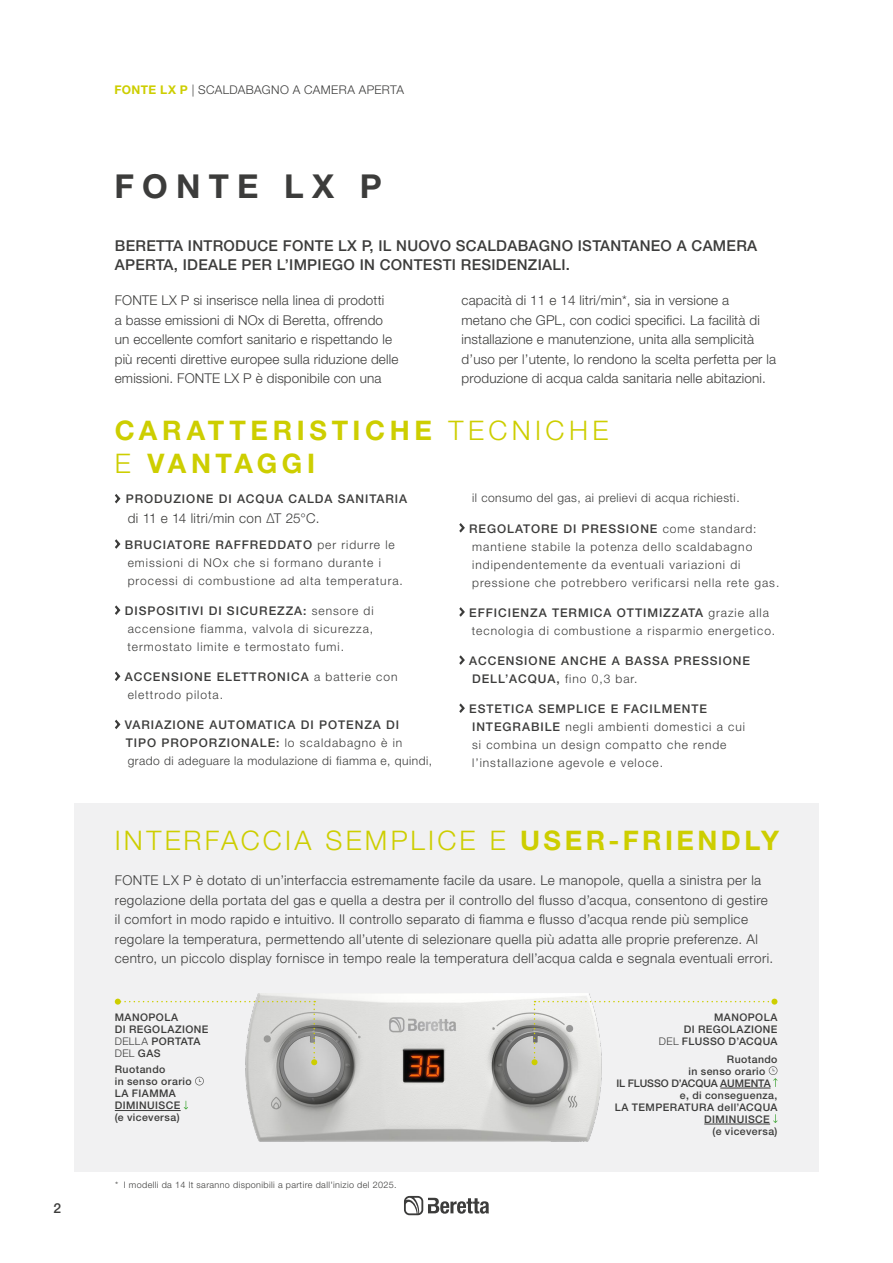
<style>
.page{position:relative;width:893px;height:1263px;background:#fff}
.page>*{position:absolute;margin:0;border:0;box-sizing:border-box;transform-origin:0 0}
.t1{font:700 33px "Helvetica Neue LT Std";letter-spacing:.25em;color:#3c3c3b}
.t2{font:300 27px "Helvetica Neue LT Std";letter-spacing:.12em;color:#cdce00}
.t3{font:700 27px/33px "Helvetica Neue LT Std";letter-spacing:.17em;color:#cdce00}
.t4{font:500 15px/19.5px "Helvetica Neue LT Std";letter-spacing:.02em;color:#3c3c3b}
.t5{font:500 13.8px "Helvetica Neue LT Std";color:#3c3c3b}
.t6{font:300 13.5px/19.5px "Helvetica Neue LT Std";letter-spacing:.015em;color:#3c3c3b}
.t7{font:300 12px/18px "Helvetica Neue LT Std";letter-spacing:.08em;color:#3c3c3b}
.t8{font:300 12px/18px "Helvetica Neue LT Std";letter-spacing:.04em;color:#3c3c3b}
.t9{font:500 12px/18px "Helvetica Neue LT Std";letter-spacing:.08em;color:#3c3c3b}
.t10{font:300 12px "Helvetica Neue LT Std";letter-spacing:.03em;color:#3c3c3b}
.t11{font:500 10.5px/12px "Helvetica Neue LT Std";letter-spacing:.04em;color:#3c3c3b}
.t12{font:500 10.5px "Helvetica Neue LT Std";color:#3c3c3b}
.t13{font:300 9px "Helvetica Neue LT Std";letter-spacing:.04em;color:#3c3c3b}
.s1{font-weight:700;color:#cdce00}
.s2{font-weight:300}
.s3{font-weight:500}
.s4{font-weight:700}
</style>
<div class="page">
<svg style="left:404px;top:1196px;width:85px;height:19px"></svg>
<div style="left:74px;top:804px;width:745px;height:368px;background:#f0f0f1"></div>
<svg style="left:115px;top:494px;width:6px;height:10px"></svg>
<svg style="left:115px;top:539px;width:6px;height:10px"></svg>
<svg style="left:115px;top:605px;width:6px;height:10px"></svg>
<svg style="left:115px;top:671px;width:6px;height:10px"></svg>
<svg style="left:115px;top:719px;width:6px;height:10px"></svg>
<svg style="left:459px;top:523px;width:6px;height:10px"></svg>
<svg style="left:459px;top:607px;width:6px;height:10px"></svg>
<svg style="left:459px;top:655px;width:6px;height:10px"></svg>
<svg style="left:459px;top:703px;width:6px;height:10px"></svg>
<img style="left:245px;top:993px;width:356px;height:149px">
<hr style="left:115px;top:1110px;width:66px;height:1px;background:#3c3c3b">
<svg style="left:195px;top:1077px;width:9px;height:8px"></svg>
<svg style="left:184px;top:1101px;width:4px;height:8px"></svg>
<hr style="left:720px;top:1088px;width:50px;height:1px;background:#3c3c3b">
<hr style="left:704px;top:1124px;width:66px;height:1px;background:#3c3c3b">
<svg style="left:773px;top:1114px;width:4px;height:9px"></svg>
<svg style="left:531px;top:999px;width:246px;height:88px"></svg>
<svg style="left:115px;top:999px;width:202px;height:66px"></svg>
<p class="t5" style="left:54px;top:1200px;width:9px">2</p>
<p class="t10" style="left:114px;top:82px;width:291px"><span class="s1">FONTE LX P</span> | SCALDABAGNO A CAMERA APERTA</p>
<h1 class="t1" style="left:114px;top:166px;width:269px">FONTE LX P</h1>
<p class="t4" style="left:115px;top:235px;width:644px">BERETTA INTRODUCE FONTE LX P, IL NUOVO SCALDABAGNO ISTANTANEO A CAMERA<br>APERTA, IDEALE PER L’IMPIEGO IN CONTESTI RESIDENZIALI.</p>
<p class="t6" style="left:115px;top:291px;width:285px">FONTE LX P si inserisce nella linea di prodotti<br>a basse emissioni di NOx di Beretta, offrendo un eccellente comfort sanitario e rispettando le più recenti direttive europee sulla riduzione delle emissioni. FONTE LX P è disponibile con una</p>
<p class="t6" style="left:462px;top:291px;width:316px">capacità di 11 e 14 litri/min*, sia in versione a metano che GPL, con codici specifici. La facilità di installazione e manutenzione, unita alla semplicità d’uso per l’utente, lo rendono la scelta perfetta per la produzione di acqua calda sanitaria nelle abitazioni.</p>
<h2 class="t3" style="left:115px;top:413px;width:495px">CARATTERISTICHE <span class="s2">TECNICHE<br>E</span> VANTAGGI</h2>
<p class="t9" style="left:126px;top:490px;width:283px">PRODUZIONE DI ACQUA CALDA SANITARIA</p>
<p class="t6" style="left:128px;top:508px;width:193px">di 11 e 14 litri/min con ΔT 25°C.</p>
<p class="t7" style="left:125px;top:535px;width:280px"><span class="s3">BRUCIATORE RAFFREDDATO</span> per ridurre le emissioni di NOx che si formano durante i processi di combustione ad alta temperatura.</p>
<p class="t7" style="left:125px;top:601px;width:250px;text-align:justify"><span class="s3">DISPOSITIVI DI SICUREZZA:</span> sensore di accensione fiamma, valvola di sicurezza, termostato limite e termostato fumi.</p>
<p class="t7" style="left:125px;top:667px;width:274px"><span class="s3">ACCENSIONE ELETTRONICA</span> a batterie con elettrodo pilota.</p>
<p class="t8" style="left:125px;top:716px;width:309px"><span class="s3">VARIAZIONE AUTOMATICA DI POTENZA DI<br>TIPO PROPORZIONALE:</span> lo scaldabagno è in grado di adeguare la modulazione di fiamma e, quindi,</p>
<p class="t8" style="left:472px;top:489px;width:269px">il consumo del gas, ai prelievi di acqua richiesti.</p>
<p class="t7" style="left:469px;top:519px;width:312px"><span class="s3">REGOLATORE DI PRESSIONE</span> come standard: mantiene stabile la potenza dello scaldabagno indipendentemente da eventuali variazioni di pressione che potrebbero verificarsi nella rete gas.</p>
<p class="t7" style="left:469px;top:603px;width:308px"><span class="s3">EFFICIENZA TERMICA OTTIMIZZATA</span> grazie alla tecnologia di combustione a risparmio energetico.</p>
<p class="t9" style="left:469px;top:651px;width:282px">ACCENSIONE ANCHE A BASSA PRESSIONE<br>DELL’ACQUA, <span class="s2">fino 0,3 bar.</span></p>
<p class="t7" style="left:469px;top:699px;width:277px"><span class="s3">ESTETICA SEMPLICE E FACILMENTE INTEGRABILE</span> negli ambienti domestici a cui si combina un design compatto che rende l’installazione agevole e veloce.</p>
<h2 class="t2" style="left:115px;top:823px;width:666px">INTERFACCIA SEMPLICE E <span class="s4">USER-FRIENDLY</span></h2>
<p class="t6" style="left:115px;top:870px;width:660px">FONTE LX P è dotato di un’interfaccia estremamente facile da usare. Le manopole, quella a sinistra per la regolazione della portata del gas e quella a destra per il controllo del flusso d’acqua, consentono di gestire il comfort in modo rapido e intuitivo. Il controllo separato di fiamma e flusso d’acqua rende più semplice regolare la temperatura, permettendo all’utente di selezionare quella più adatta alle proprie preferenze. Al centro, un piccolo display fornisce in tempo reale la temperatura dell’acqua calda e segnala eventuali errori.</p>
<p class="t11" style="left:115px;top:1011px;width:95px">MANOPOLA<br>DI REGOLAZIONE<br><span class="s2">DELLA</span> PORTATA<br><span class="s2">DEL</span> GAS</p>
<p class="t11" style="left:115px;top:1064px;width:78px">Ruotando<br>in senso orario<br>LA FIAMMA<br>DIMINUISCE (e viceversa)</p>
<p class="t13" style="left:115px;top:1179px;width:283px">* I modelli da 14 lt saranno disponibili a partire dall'inizio del 2025.</p>
<p class="t11" style="left:659px;top:1011px;width:120px;text-align:right">MANOPOLA<br>DI REGOLAZIONE<br><span class="s2">DEL</span> FLUSSO D’ACQUA</p>
<p class="t11" style="left:727px;top:1053px;width:52px">Ruotando</p>
<p class="t11" style="left:688px;top:1065px;width:78px">in senso orario</p>
<p class="t12" style="left:616px;top:1077px;width:156px">IL FLUSSO D’ACQUA AUMENTA</p>
<p class="t11" style="left:680px;top:1089px;width:99px">e, di conseguenza,</p>
<p class="t11" style="left:615px;top:1101px;width:164px">LA TEMPERATURA dell’ACQUA</p>
<p class="t11" style="left:704px;top:1113px;width:67px">DIMINUISCE</p>
<p class="t11" style="left:713px;top:1125px;width:66px">(e viceversa)</p>
</div>
